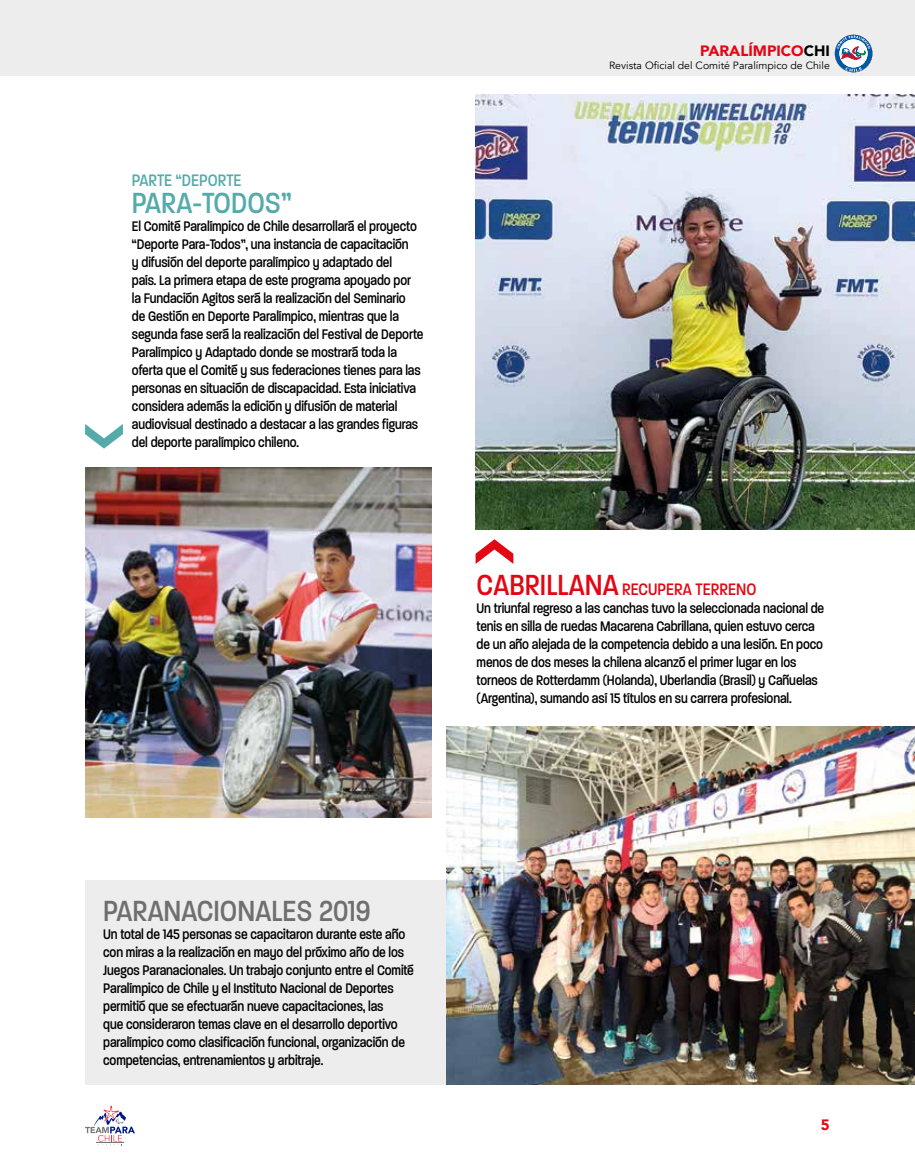
<style>
.page{position:relative;width:915px;height:1170px;background:#fff}
.page>*{position:absolute;margin:0;border:0;box-sizing:border-box;transform-origin:0 0}
.t1{font:500 31.5px "Paralucent Cond";color:#706f6f}
.t2{font:500 31.5px "Paralucent Cond";color:#54aba9}
.t3{font:500 18px "Paralucent Cond";color:#e30613}
.t4{font:500 18px "Paralucent Cond";color:#54aba9}
.t5{font:500 15px/18px "Paralucent Cond";letter-spacing:-.01em;color:#000}
.t6{font:900 15px "Avenir";color:#e30613}
.t7{font:10.5px "Avenir";color:#000}
.s1{color:#000}
.s2{font-size:31.5px}
</style>
<div class="page">
<div style="left:0;top:0;width:914px;height:76px;background:#ededed"></div>
<svg style="left:834px;top:35px;width:38px;height:37px"></svg>
<svg style="left:85px;top:1105px;width:50px;height:38px"></svg>
<div style="left:85px;top:880px;width:829px;height:204px;background:#ededed"></div>
<img style="left:475px;top:95px;width:439px;height:434px">
<img style="left:85px;top:467px;width:346px;height:350px">
<img style="left:446px;top:726px;width:468px;height:358px">
<svg style="left:85px;top:424px;width:38px;height:24px"></svg>
<svg style="left:475px;top:539px;width:38px;height:25px"></svg>
<p class="t4" style="left:132px;top:169px;width:111px">PARTE “DEPORTE</p>
<h1 class="t2" style="left:132px;top:184px;width:161px">PARA-TODOS”</h1>
<p class="t5" style="left:132px;top:217px;width:293px">El Comité Paralímpico de Chile desarrollará el proyecto “Deporte Para-Todos”, una instancia de capacitación<br>y difusión del deporte paralímpico y adaptado del<br>país. La primera etapa de este programa apoyado por la Fundación Agitos será la realización del Seminario<br>de Gestión en Deporte Paralímpico, mientras que la segunda fase será la realización del Festival de Deporte Paralímpico y Adaptado donde se mostrará toda la oferta que el Comité y sus federaciones tienes para las personas en situación de discapacidad. Esta iniciativa considera además la edición y difusión de material audiovisual destinado a destacar a las grandes figuras del deporte paralímpico chileno.</p>
<p class="t6" style="left:699px;top:38px;width:131px">PARALÍMPICO<span class="s1">CHI</span></p>
<p class="t7" style="left:608px;top:59px;width:222px">Revista Oficial del Comité Paralímpico de Chile</p>
<p class="t3" style="left:476px;top:578px;width:281px"><span class="s2">CABRILLANA</span> RECUPERA TERRENO</p>
<p class="t5" style="left:476px;top:599px;width:349px">Un triunfal regreso a las canchas tuvo la seleccionada nacional de tenis en silla de ruedas Macarena Cabrillana, quien estuvo cerca de un año alejada de la competencia debido a una lesión. En poco menos de dos meses la chilena alcanzó el primer lugar en los torneos de Rotterdamm (Holanda), Uberlandia (Brasil) y Cañuelas (Argentina), sumando así 15 títulos en su carrera profesional.</p>
<h1 class="t1" style="left:103px;top:892px;width:269px">PARANACIONALES 2019</h1>
<p class="t5" style="left:103px;top:925px;width:312px">Un total de 145 personas se capacitaron durante este año con miras a la realización en mayo del próximo año de los Juegos Paranacionales. Un trabajo conjunto entre el Comité Paralímpico de Chile y el Instituto Nacional de Deportes permitió que se efectuarán nueve capacitaciones, las<br>que consideraron temas clave en el desarrollo deportivo paralímpico como clasificación funcional, organización de competencias, entrenamientos y arbitraje.</p>
<p class="t6" style="left:820px;top:1111px;width:10px">5</p>
</div>
